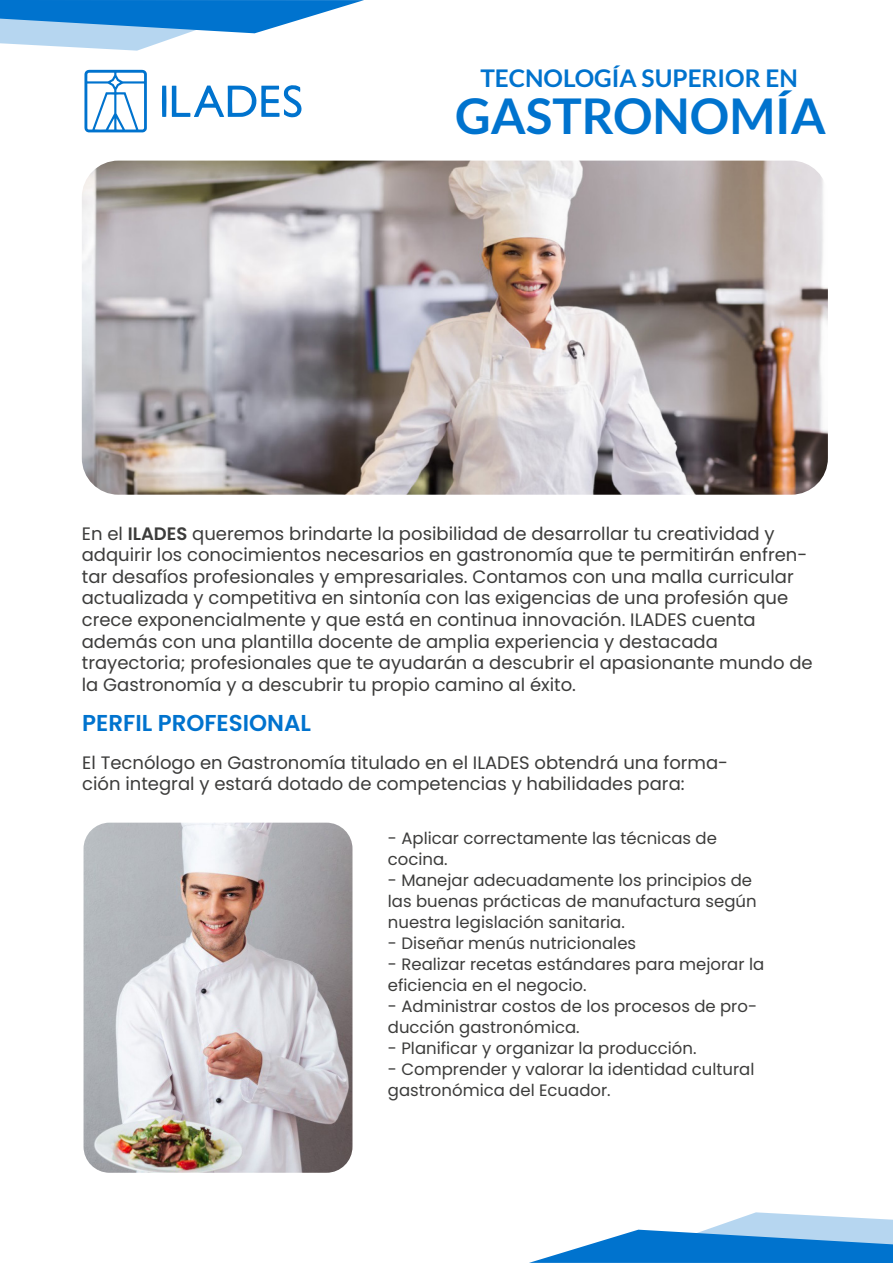
<style>
.page{position:relative;width:893px;height:1263px;background:#fff}
.page>*{position:absolute;margin:0;border:0;box-sizing:border-box;transform-origin:0 0}
.t1{font:700 49.35px "Lato";color:#0073ce}
.t2{font:700 24.45px "Lato";color:#0073ce}
.t3{font:600 22.95px "Poppins";color:#0073ce}
.t4{font:18px/21.6px "Poppins";color:#3c3c3b}
.t5{font:16.5px/21px "Poppins";color:#3c3c3b}
.s1{font-weight:600}
</style>
<div class="page">
<svg style="left:529px;top:1212px;width:364px;height:51px"></svg>
<svg style="left:0;top:0;width:364px;height:51px"></svg>
<svg style="left:84px;top:70px;width:63px;height:62px"></svg>
<svg style="left:172px;top:85px;width:130px;height:33px"></svg>
<hr style="left:162px;top:86px;width:4px;height:31px;background:#0073ce">
<img style="left:84px;top:823px;width:268px;height:350px">
<img style="left:82px;top:161px;width:746px;height:334px">
<h2 class="t2" style="left:480px;top:64px;width:319px">TECNOLOGÍA SUPERIOR EN</h2>
<h1 class="t1" style="left:455px;top:88px;width:372px">GASTRONOMÍA</h1>
<p class="t4" style="left:82px;top:522px;width:732px">En el <span class="s1">ILADES</span> queremos brindarte la posibilidad de desarrollar tu creatividad y adquirir los conocimientos necesarios en gastronomía que te permitirán enfren&shy;tar desafíos profesionales y empresariales. Contamos con una malla curricular actualizada y competitiva en sintonía con las exigencias de una profesión que crece exponencialmente y que está en continua innovación. ILADES cuenta además con una plantilla docente de amplia experiencia y destacada trayectoria; profesionales que te ayudarán a descubrir el apasionante mundo de la Gastronomía y a descubrir tu propio camino al éxito.</p>
<p class="t3" style="left:82px;top:709px;width:230px">PERFIL PROFESIONAL</p>
<p class="t4" style="left:82px;top:752px;width:647px">El Tecnólogo en Gastronomía titulado en el ILADES obtendrá una forma&shy;ción integral y estará dotado de competencias y habilidades para:</p>
<p class="t5" style="left:388px;top:828px;width:331px">- Aplicar correctamente las técnicas de cocina.</p>
<p class="t5" style="left:388px;top:870px;width:370px">- Manejar adecuadamente los principios de las buenas prácticas de manufactura según nuestra legislación sanitaria.</p>
<p class="t5" style="left:388px;top:933px;width:250px">- Diseñar menús nutricionales</p>
<p class="t5" style="left:388px;top:954px;width:378px">- Realizar recetas estándares para mejorar la eficiencia en el negocio.</p>
<p class="t5" style="left:388px;top:996px;width:371px">- Administrar costos de los procesos de pro&shy;ducción gastronómica.</p>
<p class="t5" style="left:388px;top:1038px;width:310px">- Planificar y organizar la producción.</p>
<p class="t5" style="left:388px;top:1059px;width:368px">- Comprender y valorar la identidad cultural gastronómica del Ecuador.</p>
</div>
